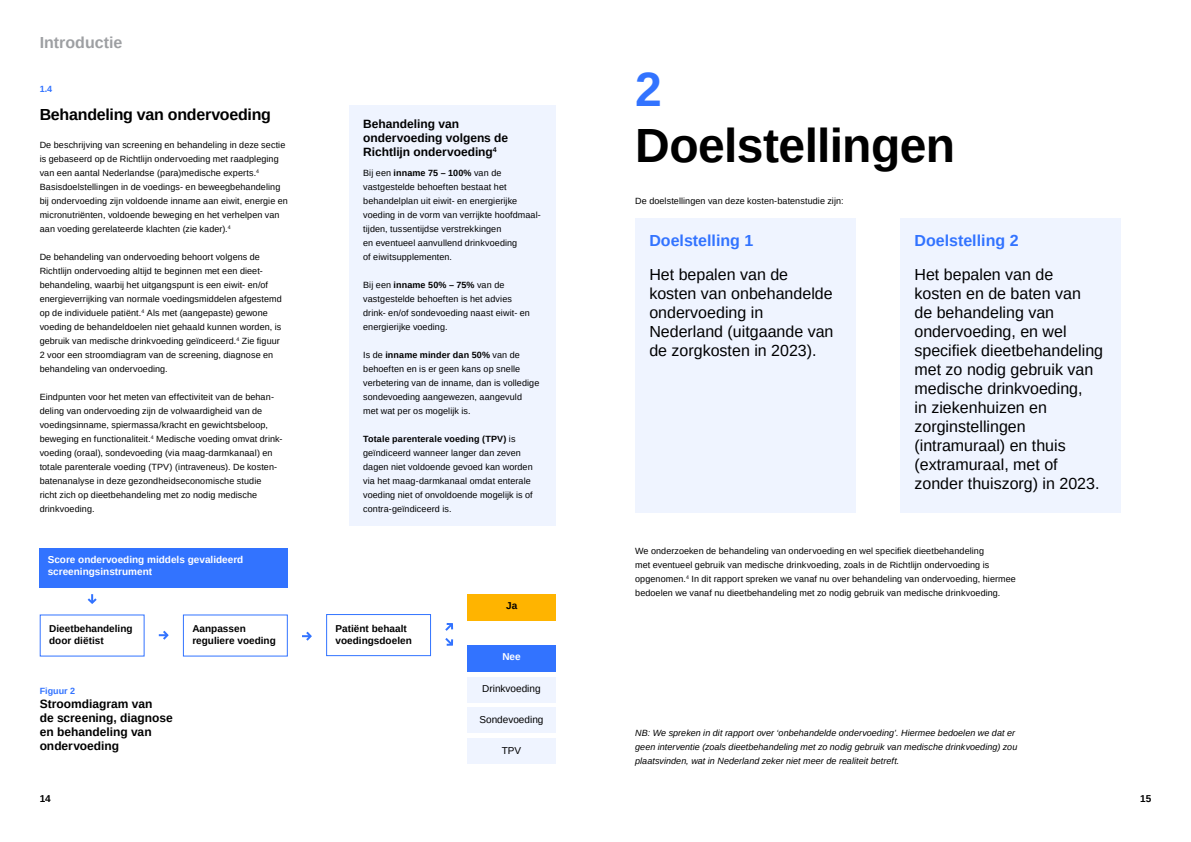
<style>
.page{position:relative;width:1191px;height:842px;background:#fff}
.page>*{position:absolute;margin:0;border:0;box-sizing:border-box;transform-origin:0 0}
.t1{font:700 48px "Arimo";letter-spacing:-.01em;color:#000}
.t2{font:700 48px "Arimo";color:#3273ff}
.t3{font:16px/19px "Arimo";color:#000}
.t4{font:700 16px "Arimo";letter-spacing:-.015em;color:#000}
.t5{font:700 16px "Arimo";color:#3273ff}
.t6{font:700 16px "Arimo";color:#9d9fa2}
.t7{font:700 12px/14px "Arimo";color:#000}
.t8{font:700 10px/12px "Arimo";color:#000}
.t9{font:700 10px/12px "Arimo";color:#fff}
.t10{font:10px "Arimo";color:#000}
.t11{font:9px/14px "Arimo";letter-spacing:.01em;color:#000}
.t12{font:italic 9px/14px "Arimo";letter-spacing:.005em;color:#000}
.t13{font:700 9px "Arimo";color:#3273ff}
.s1{font-weight:700}
</style>
<div class="page">
<div style="left:349px;top:105px;width:207px;height:421px;background:#eff4ff"></div>
<div style="left:39px;top:548px;width:249px;height:40px;background:#3273ff"></div>
<div style="left:326px;top:614px;width:105px;height:42px;border:1px solid #3273ff"></div>
<div style="left:467px;top:594px;width:89px;height:27px;background:#ffb400"></div>
<div style="left:467px;top:708px;width:88px;height:25px;background:#eff4ff"></div>
<div style="left:467px;top:739px;width:88px;height:25px;background:#eff4ff"></div>
<div style="left:467px;top:677px;width:88px;height:25px;background:#eff4ff"></div>
<div style="left:467px;top:645px;width:89px;height:27px;background:#3273ff"></div>
<svg style="left:87px;top:594px;width:10px;height:10px"></svg>
<svg style="left:159px;top:630px;width:10px;height:10px"></svg>
<svg style="left:445px;top:623px;width:9px;height:23px"></svg>
<svg style="left:302px;top:631px;width:10px;height:10px"></svg>
<div style="left:635px;top:218px;width:221px;height:294px;background:#eff4ff"></div>
<div style="left:900px;top:218px;width:221px;height:294px;background:#eff4ff"></div>
<h2 class="t6" style="left:40px;top:36px;width:84px">Introductie</h2>
<p class="t13" style="left:40px;top:85px;width:14px">1.4</p>
<h2 class="t4" style="left:40px;top:108px;width:233px">Behandeling van ondervoeding</h2>
<p class="t11" style="left:40px;top:139px;width:250px">De beschrijving van screening en behandeling in deze sectie is gebaseerd op de Richtlijn ondervoeding met raadpleging van een aantal Nederlandse (para)medische experts.<sup>4<br></sup>Basisdoelstellingen in de voedings- en beweegbehandeling bij ondervoeding zijn voldoende inname aan eiwit, energie en micronutriënten, voldoende beweging en het verhelpen van aan voeding gerelateerde klachten (zie kader).<sup>4</sup></p>
<p class="t11" style="left:40px;top:251px;width:244px">De behandeling van ondervoeding behoort volgens de Richtlijn ondervoeding altijd te beginnen met een dieet&shy;behandeling, waarbij het uitgangspunt is een eiwit- en/of energieverrijking van normale voedingsmiddelen afgestemd op de individuele patiënt.<sup>4</sup> Als met (aangepaste) gewone voeding de behandeldoelen niet gehaald kunnen worden, is gebruik van medische drinkvoeding geïndiceerd.<sup>4</sup> Zie figuur 2 voor een stroomdiagram van de screening, diagnose en behandeling van ondervoeding.</p>
<p class="t11" style="left:40px;top:391px;width:244px">Eindpunten voor het meten van effectiviteit van de behan&shy;deling van ondervoeding zijn de volwaardigheid van de voedingsinname, spiermassa/kracht en gewichtsbeloop, beweging en functionaliteit.<sup>4</sup> Medische voeding omvat drink&shy;voeding (oraal), sondevoeding (via maag-darmkanaal) en totale parenterale voeding (TPV) (intraveneus). De kosten&shy;batenanalyse in deze gezondheidseconomische studie<br>richt zich op dieet behandeling met zo nodig medische drinkvoeding.</p>
<p class="t9" style="left:48px;top:555px;width:197px">Score ondervoeding middels gevalideerd screeningsinstrument</p>
<p class="t8" style="left:49px;top:623px;width:85px">Dieetbehandeling door diëtist</p>
<p class="t13" style="left:40px;top:687px;width:37px">Figuur 2</p>
<h3 class="t7" style="left:40px;top:698px;width:134px">Stroomdiagram van<br>de screening, diagnose en behandeling van ondervoeding</h3>
<p class="t8" style="left:192px;top:623px;width:85px">Aanpassen reguliere voeding</p>
<h3 class="t7" style="left:363px;top:118px;width:147px">Behandeling van ondervoeding volgens de<br>Richtlijn ondervoeding<sup>4</sup></h3>
<p class="t11" style="left:363px;top:167px;width:179px">Bij een <span class="s1">inname 75 – 100%</span> van de vastgestelde behoeften bestaat het behandelplan uit eiwit- en energierijke voeding in de vorm van verrijkte hoofdmaal&shy;tijden, tussentijdse verstrekkingen<br>en eventueel aanvullend drinkvoeding<br>of eiwitsupplementen.</p>
<p class="t11" style="left:363px;top:279px;width:168px">Bij een <span class="s1">inname 50% – 75%</span> van de<br>vast gestelde behoeften is het advies drink- en/of sondevoeding naast eiwit- en energie rijke voeding.</p>
<p class="t11" style="left:363px;top:349px;width:178px">Is de <span class="s1">inname minder dan 50%</span> van de behoeften en is er geen kans op snelle verbetering van de inname, dan is volledige sondevoeding aangewezen, aangevuld met wat per os mogelijk is.</p>
<p class="t11" style="left:363px;top:433px;width:171px"><span class="s1">Totale parenterale voeding (TPV)</span> is geïndiceerd wanneer langer dan zeven dagen niet voldoende gevoed kan worden via het maag-darmkanaal omdat enterale voeding niet of onvoldoende mogelijk is of contra-geïndiceerd is.</p>
<p class="t8" style="left:336px;top:623px;width:78px">Patiënt behaalt voedingsdoelen</p>
<p class="t8" style="left:506px;top:600px;width:13px">Ja</p>
<p class="t9" style="left:502px;top:651px;width:20px">Nee</p>
<p class="t10" style="left:482px;top:685px;width:60px">Drinkvoeding</p>
<p class="t10" style="left:479px;top:716px;width:65px">Sondevoeding</p>
<p class="t10" style="left:502px;top:747px;width:21px">TPV</p>
<h1 class="t2" style="left:635px;top:71px;width:28px">2</h1>
<h1 class="t1" style="left:635px;top:127px;width:321px">Doelstellingen</h1>
<p class="t11" style="left:635px;top:195px;width:210px">De doelstellingen van deze kosten-batenstudie zijn:</p>
<h2 class="t5" style="left:649px;top:234px;width:106px">Doelstelling 1</h2>
<h2 class="t3" style="left:649px;top:266px;width:186px">Het bepalen van de kosten van onbe han delde ondervoeding in<br>Nederland (uitgaande van de zorgkosten in 2023).</h2>
<h2 class="t5" style="left:914px;top:234px;width:106px">Doelstelling 2</h2>
<p class="t3" style="left:914px;top:266px;width:190px">Het bepalen van de kosten en de baten van<br>de behandeling van ondervoeding, en wel specifiek dieetbehandeling met zo nodig gebruik van medische drinkvoeding,<br>in ziekenhuizen en zorginstellingen (intramuraal) en thuis (extramuraal, met of zonder thuiszorg) in 2023.</p>
<p class="t11" style="left:635px;top:544px;width:382px">We onderzoeken de behandeling van ondervoeding en wel specifiek dieetbehandeling<br>met eventueel gebruik van medische drinkvoeding, zoals in de Richtlijn ondervoeding is opgenomen.<sup>4</sup> In dit rapport spreken we vanaf nu over behandeling van ondervoeding, hiermee bedoelen we vanaf nu dieetbehandeling met zo nodig gebruik van medische drinkvoeding.</p>
<p class="t12" style="left:635px;top:727px;width:384px">NB: We spreken in dit rapport over ‘onbehandelde ondervoeding’. Hiermee bedoelen we dat er geen interventie (zoals dieetbehandeling met zo nodig gebruik van medische drinkvoeding) zou plaatsvinden, wat in Nederland zeker niet meer de realiteit betreft.</p>
<p class="t8" style="left:40px;top:794px;width:13px">14</p>
<p class="t8" style="left:1140px;top:794px;width:13px">15</p>
</div>
